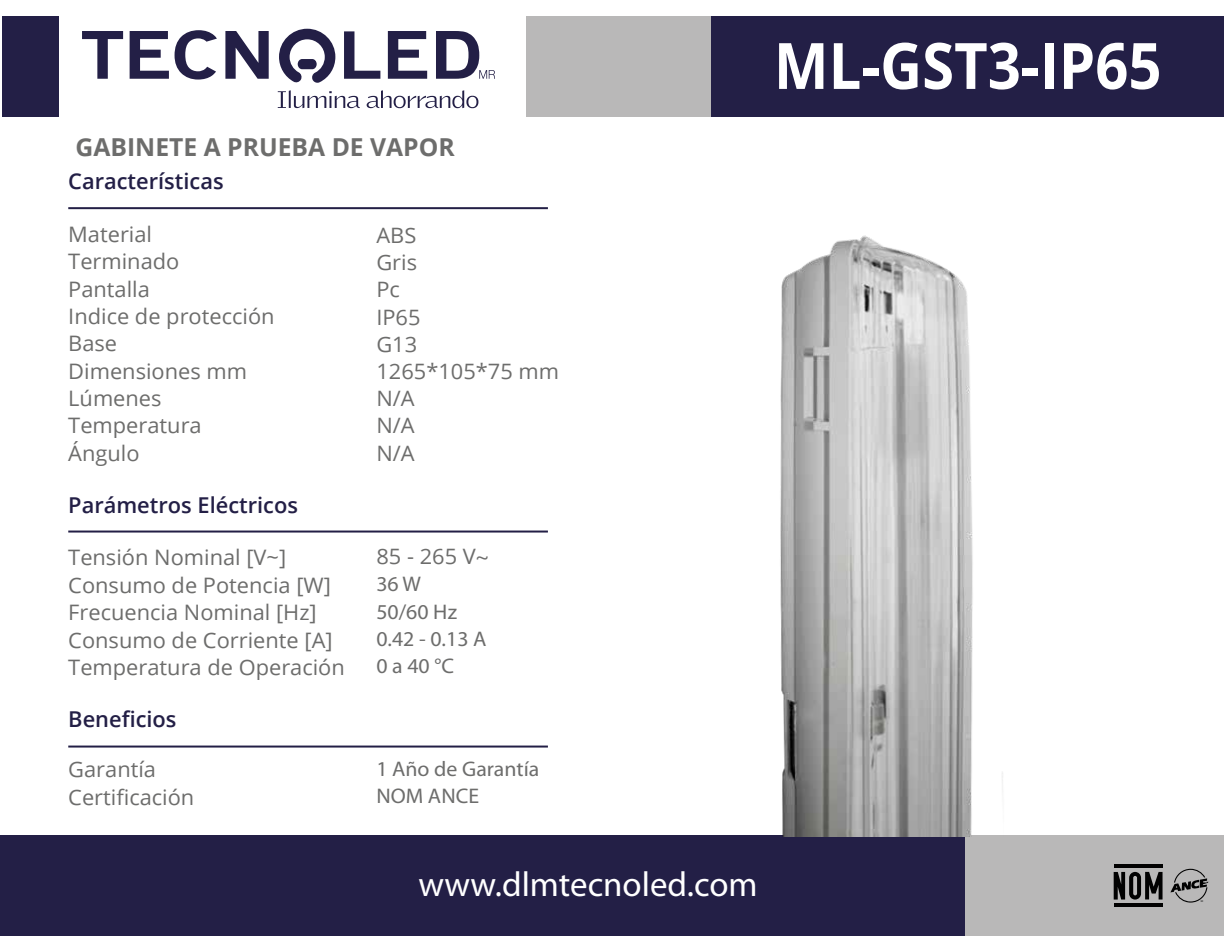
<style>
.page{position:relative;width:1224px;height:936px;background:#fff}
.page>*{position:absolute;margin:0;border:0;box-sizing:border-box;transform-origin:0 0}
.t1{font:700 64px "Open Sans";color:#fff;scale:.91 1}
.t2{font:34.8px "Myriad Pro";color:#fff}
.t3{font:700 24.8px "Open Sans";color:#6d6d6c}
.t4{font:600 21.8px "Open Sans";color:#231f46}
.t5{font:21.4px/27.4px "Open Sans";color:#6d6d6c}
.t6{font:21.2px/27.2px "Myriad Pro";color:#6d6d6c}
.t7{font:21.2px/27.2px "Open Sans";color:#6d6d6c}
.s1{font-family:"Myriad Pro"}
</style>
<div class="page">
<div style="left:2px;top:16px;width:57px;height:101px;background:#231f46"></div>
<div style="left:526px;top:16px;width:185px;height:101px;background:#b9b8b8"></div>
<div style="left:711px;top:16px;width:513px;height:101px;background:#231f46"></div>
<hr style="left:68px;top:207px;width:480px;height:2px;background:#231f46">
<hr style="left:68px;top:530px;width:480px;height:2px;background:#231f46">
<hr style="left:68px;top:745px;width:480px;height:2px;background:#231f46">
<div style="left:0;top:835px;width:965px;height:100px;background:#231f46"></div>
<div style="left:965px;top:835px;width:259px;height:100px;background:#b9b8b8"></div>
<svg style="left:1170px;top:868px;width:39px;height:34px"></svg>
<hr style="left:1114px;top:903px;width:49px;height:3px;background:#010101">
<svg style="left:1114px;top:871px;width:49px;height:28px"></svg>
<hr style="left:1114px;top:864px;width:49px;height:3px;background:#010101">
<svg style="left:82px;top:31px;width:41px;height:48px"></svg>
<svg style="left:130px;top:31px;width:39px;height:48px"></svg>
<svg style="left:225px;top:31px;width:44px;height:48px"></svg>
<svg style="left:344px;top:31px;width:36px;height:48px"></svg>
<svg style="left:388px;top:31px;width:39px;height:48px"></svg>
<svg style="left:436px;top:31px;width:59px;height:48px"></svg>
<svg style="left:175px;top:30px;width:42px;height:50px"></svg>
<svg style="left:279px;top:29px;width:56px;height:54px"></svg>
<svg style="left:278px;top:90px;width:82px;height:18px"></svg>
<svg style="left:367px;top:90px;width:111px;height:18px"></svg>
<img style="left:780px;top:235px;width:223px;height:601px">
<p class="t3" style="left:76px;top:129px;width:381px">GABINETE A PRUEBA DE VAPOR</p>
<p class="t4" style="left:68px;top:166px;width:157px">Características</p>
<p class="t5" style="left:68px;top:220px;width:208px">Material<br>Terminado<br>Pantalla<br>Indice de protección<br>Base<br>Dimensiones mm<br>Lúmenes<br>Temperatura<br>Ángulo</p>
<p class="t4" style="left:68px;top:489px;width:231px">Parámetros Eléctricos</p>
<p class="t5" style="left:68px;top:543px;width:278px">Tensión Nominal [V~]<br>Consumo de Potencia [W]<br>Frecuencia Nominal [Hz]<br>Consumo de Corriente [A]<br>Temperatura de Operación</p>
<p class="t4" style="left:68px;top:703px;width:110px">Beneficios</p>
<p class="t5" style="left:68px;top:755px;width:128px">Garantía<br>Certificación</p>
<p class="t7" style="left:376px;top:221px;width:184px">ABS<br>Gris<br>Pc<br>IP65<br>G13<br>1265*105*75 mm<br>N/A<br>N/A<br>N/A</p>
<p class="t7" style="left:376px;top:542px;width:114px">85 - 265 V<span class="s1">~</span></p>
<p class="t6" style="left:376px;top:570px;width:112px">36 W<br>50/60 Hz<br>0.42 - 0.13 A<br>0 a 40 °C</p>
<p class="t6" style="left:376px;top:755px;width:164px">1 Año de Garantía<br>NOM ANCE</p>
<h1 class="t1" style="left:774px;top:20px;width:428px">ML-GST3-IP65</h1>
<h2 class="t2" style="left:418px;top:862px;width:341px">www.dlmtecnoled.com</h2>
</div>
